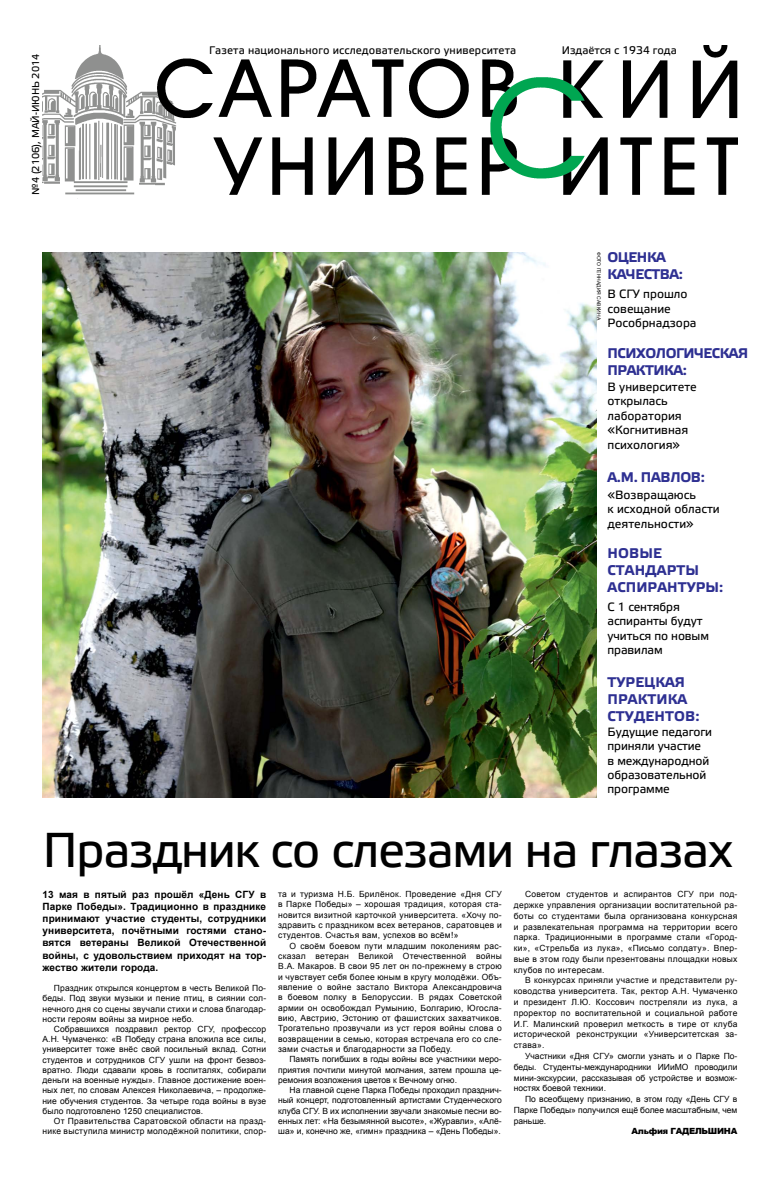
<style>
.page{position:relative;width:780px;height:1177px;background:#fff}
.page>*{position:absolute;margin:0;border:0;box-sizing:border-box;transform-origin:0 0}
.t1{font:49px "Elektra Text Pro";letter-spacing:-.03em;color:#000}
.t2{font:700 14px/16.8px "Elektra Text Pro";letter-spacing:.01em;color:#2e3092}
.t3{font:700 14px/16.8px "Elektra Text Pro";letter-spacing:-.03em;color:#2e3092}
.t4{font:12px/14.4px "Elektra Text Pro";color:#000}
.t5{font:11px "Elektra Text Pro";letter-spacing:.01em;color:#000}
.t6{font:700 10px/12px "Arial";letter-spacing:.01em;color:#000;text-align:justify}
.t7{font:10px "Elektra Text Pro";color:#000}
.t8{font:8.5px/10.3px "Arial";letter-spacing:.02em;color:#000;text-align:justify}
.t9{font:900 8.5px "Arial";letter-spacing:-.03em;color:#000}
.t10{font:5px "Arial";color:#000}
</style>
<div class="page">
<img style="left:43px;top:45px;width:694px;height:154px">
<img style="left:43px;top:253px;width:553px;height:544px">
<p class="t7" style="left:30px;top:195px;width:143px;rotate:-90deg">№4 (2106), май-июнь 2014</p>
<p class="t5" style="left:209px;top:44px;width:308px">Газета национального исследовательского университета</p>
<p class="t5" style="left:561px;top:44px;width:116px">И здаётся с 1934 года</p>
<h2 class="t3" style="left:607px;top:249px;width:77px">оценка качества:</h2>
<h3 class="t4" style="left:607px;top:287px;width:90px">В СГУ прошло совещание<br>Рособрнадзора</h3>
<h2 class="t3" style="left:607px;top:345px;width:142px">Психологическая п рактика:</h2>
<h3 class="t4" style="left:607px;top:380px;width:91px">В университете открылась лаборатория «Когнитивная психология»</h3>
<h2 class="t2" style="left:607px;top:469px;width:99px">А.М. Павлов:</h2>
<h3 class="t4" style="left:607px;top:488px;width:114px">«Возвращаюсь<br>к исходной области деятельности»</h3>
<h2 class="t2" style="left:607px;top:545px;width:117px">Новые стандарты асп ирантуры:</h2>
<h3 class="t4" style="left:607px;top:599px;width:103px">С 1 сентября аспиранты будут учиться по новым правилам</h3>
<p class="t10" style="left:602px;top:252px;width:69px;rotate:90deg">фото геннадия савкина</p>
<h2 class="t2" style="left:607px;top:674px;width:93px">турецкая<br>п рактика студентов:</h2>
<h3 class="t4" style="left:607px;top:724px;width:106px">Будущие педагоги приняли участие<br>в международной образовательной программе</h3>
<h1 class="t1" style="left:43px;top:823px;width:692px">Праздник со слезами на глазах</h1>
<p class="t6" style="left:43px;top:889px;width:225px">13 мая в пятый раз прошёл «День СГУ в Парке Победы». Традиционно в празднике принимают участие студенты, сотрудники университета, почётными гостями стано&shy;вятся ветераны Великой Отечественной войны, с удовольствием приходят на тор&shy;жество жители города.</p>
<p class="t8" style="left:43px;top:983px;width:225px;text-indent:11px">Праздник открылся концертом в честь Великой По&shy;беды. Под звуки музыки и пение птиц, в сиянии сол&shy;нечного дня со сцены звучали стихи и слова благодар&shy;ности героям войны за мирное небо.</p>
<p class="t8" style="left:43px;top:1023px;width:225px;text-indent:11px">Собравшихся поздравил ректор СГУ, профессор А.Н. Чумаченко: «В Победу страна вложила все силы, университет тоже внёс свой посильный вклад. Сотни студентов и сотрудников СГУ ушли на фронт безвоз&shy;вратно. Люди сдавали кровь в госпиталях, собирали деньги на военные нужды». Главное достижение воен&shy;ных лет, по словам Алексея Николаевича, – продолже&shy;ние обучения студентов. За четыре года войны в вузе было подготовлено 1250 специалистов.</p>
<p class="t8" style="left:43px;top:1116px;width:225px;text-align:right">От Правительства Саратовской области на празд&shy;нике выступила министр молодёжной политики, спор-</p>
<p class="t8" style="left:278px;top:889px;width:225px">та и туризма Н.Б. Брилёнок. Проведение «Дня СГУ в Парке Победы» – хорошая традиция, которая ста&shy;новится визитной карточкой университета. «Хочу по&shy;здравить с праздником всех ветеранов, саратовцев и студентов. Счастья вам, успехов во всём!»</p>
<p class="t8" style="left:278px;top:940px;width:225px;text-indent:11px">О своём боевом пути младшим поколениям рас&shy;сказал ветеран Великой Отечественной войны В.А. Макаров. В свои 95 лет он по-прежнему в строю и чувствует себя более юным в кругу молодёжи. Объ&shy;явление о войне застало Виктора Александровича в боевом полку в Белоруссии. В рядах Советской армии он освобождал Румынию, Болгарию, Югосла&shy;вию, Австрию, Эстонию от фашистских захватчиков.<br>Трогательно прозвучали из уст героя войны слова о возвращении в семью, которая встречала его со сле&shy;зами счастья и благодарности за Победу.</p>
<p class="t8" style="left:278px;top:1054px;width:225px;text-indent:11px">Память погибших в годы войны все участники меро&shy;приятия почтили минутой молчания, затем прошла це&shy;ремония возложения цветов к Вечному огню.</p>
<p class="t8" style="left:278px;top:1085px;width:225px;text-indent:11px">На главной сцене Парка Победы проходил празднич&shy;ный концерт, подготовленный артистами Студенческого клуба СГУ. В их исполнении звучали знакомые песни во&shy;енных лет: «На безымянной высоте», «Журавли», «Алё&shy;ша» и, конечно же, «гимн» праздника – «День Победы».</p>
<p class="t8" style="left:514px;top:888px;width:225px;line-height:10.8px;text-indent:11px">Советом студентов и аспирантов СГУ при под&shy;держке управления организации воспитательной ра&shy;боты со студентами была организована конкурсная и развлекательная программа на территории всего парка. Традиционными в программе стали «Город&shy;ки», «Стрельба из лука», «Письмо солдату». Впер&shy;вые в этом году были презентованы площадки новых клубов по интересам.</p>
<p class="t8" style="left:514px;top:975px;width:225px;line-height:10.8px;text-indent:11px">В конкурсах приняли участие и представители ру&shy;ководства университета. Так, ректор А.Н. Чумаченко и президент Л.Ю. Коссович постреляли из лука, а проректор по воспитательной и социальной работе И.Г. Малинский проверил меткость в тире от клуба исторической реконструкции «Университетская за&shy;става».</p>
<p class="t8" style="left:514px;top:1050px;width:225px;line-height:10.8px;text-indent:11px">Участники «Дня СГУ» смогли узнать и о Парке По&shy;беды. Студенты-международники ИИиМО проводили мини-экскурсии, рассказывая об устройстве и возмож&shy;ностях боевой техники.</p>
<p class="t8" style="left:514px;top:1093px;width:225px;line-height:10.8px;text-indent:11px">По всеобщему признанию, в этом году «День СГУ в Парке Победы» получился ещё более масштабным, чем раньше.</p>
<p class="t9" style="left:631px;top:1125px;width:107px">Альфия ГАДЕЛЬШИНА</p>
</div>
